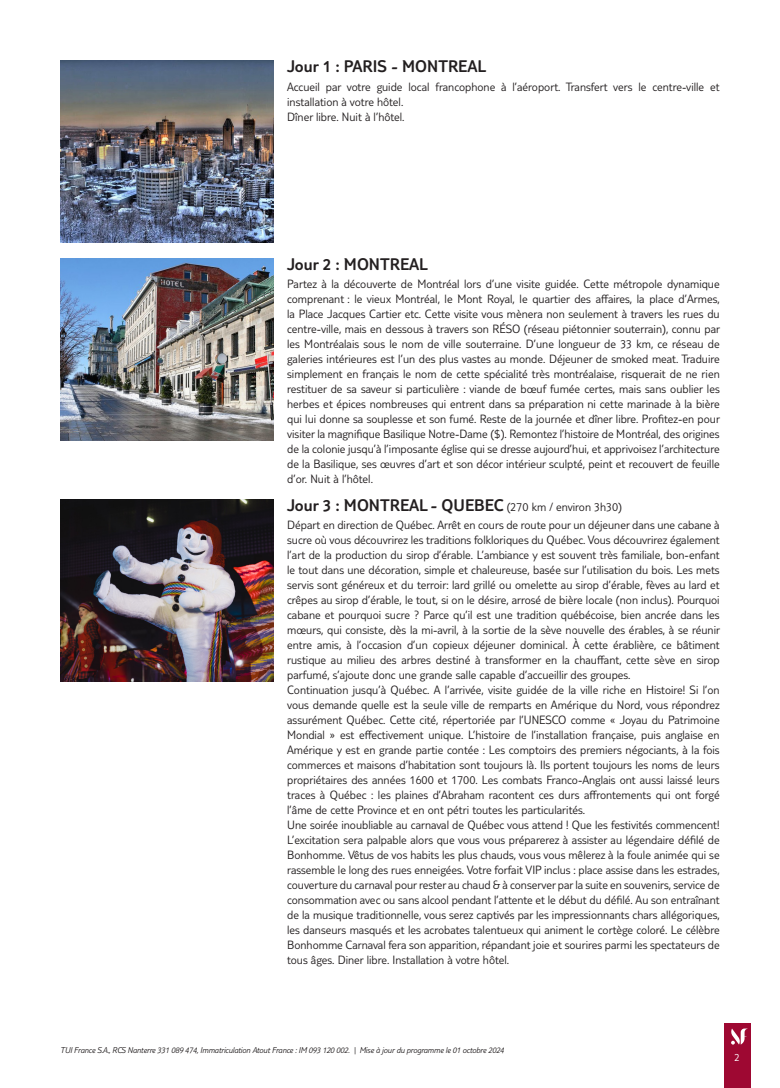
<style>
.page{position:relative;width:780px;height:1088px;background:#fff}
.page>*{position:absolute;margin:0;border:0;box-sizing:border-box;transform-origin:0 0}
.t1{font:300 17.5px "TUI Type";color:#231f20}
.t2{font:300 12.5px/15px "TUI Type";color:#231f20}
.t3{font:300 11.25px "TUI Type";color:#fff}
.t4{font:italic 300 8.75px "TUI Type";letter-spacing:-.02em;color:#231f20}
.s1{font-size:12.5px}
</style>
<div class="page">
<div style="left:724px;top:1023px;width:26px;height:65px;background:#9e0832"></div>
<svg style="left:731px;top:1028px;width:17px;height:16px"></svg>
<img style="left:60px;top:60px;width:213px;height:182px">
<img style="left:60px;top:258px;width:213px;height:182px">
<img style="left:60px;top:499px;width:213px;height:182px">
<h1 class="t1" style="left:287px;top:56px;width:200px">Jour 1 : PARIS - MONTREAL</h1>
<p class="t2" style="left:287px;top:79px;width:434px">Accueil par votre guide local francophone à l’aéroport. Transfert vers le centre-ville et installation à votre hôtel.<br>Dîner libre. Nuit à l’hôtel.</p>
<h1 class="t1" style="left:287px;top:254px;width:142px">Jour 2 : MONTREAL</h1>
<p class="t2" style="left:287px;top:276px;width:434px;text-align:justify">Partez à la découverte de Montréal lors d’une visite guidée. Cette métropole dynamique comprenant : le vieux Montréal, le Mont Royal, le quartier des affaires, la place d’Armes, la Place Jacques Cartier etc. Cette visite vous mènera non seulement à travers les rues du centre-ville, mais en dessous à travers son RÉSO (réseau piétonnier souterrain), connu par les Montréalais sous le nom de ville souterraine. D’une longueur de 33 km, ce réseau de galeries intérieures est l’un des plus vastes au monde. Déjeuner de smoked meat. Traduire simplement en français le nom de cette spécialité très montréalaise, risquerait de ne rien restituer de sa saveur si particulière : viande de bœuf fumée certes, mais sans oublier les herbes et épices nombreuses qui entrent dans sa préparation ni cette marinade à la bière qui lui donne sa souplesse et son fumé. Reste de la journée et dîner libre. Profitez-en pour visiter la magnifique Basilique Notre-Dame ($). Remontez l’histoire de Montréal, des origines de la colonie jusqu’à l’imposante église qui se dresse aujourd’hui, et apprivoisez l’architecture de la Basilique, ses œuvres d’art et son décor intérieur sculpté, peint et recouvert de feuille d’or. Nuit à l’hôtel.</p>
<h1 class="t1" style="left:287px;top:495px;width:336px">Jour 3 : MONTREAL - QUEBEC <span class="s1">(270 km / environ 3h30)</span></h1>
<p class="t2" style="left:287px;top:517px;width:434px">Départ en direction de Québec. Arrêt en cours de route pour un déjeuner dans une cabane à sucre où vous découvrirez les traditions folkloriques du Québec. Vous découvrirez également l’art de la production du sirop d’érable. L’ambiance y est souvent très familiale, bon-enfant le tout dans une décoration, simple et chaleureuse, basée sur l’utilisation du bois. Les mets servis sont généreux et du terroir: lard grillé ou omelette au sirop d’érable, fèves au lard et crêpes au sirop d’érable, le tout, si on le désire, arrosé de bière locale (non inclus). Pourquoi cabane et pourquoi sucre ? Parce qu’il est une tradition québécoise, bien ancrée dans les mœurs, qui consiste, dès la mi-avril, à la sortie de la sève nouvelle des érables, à se réunir entre amis, à l’occasion d’un copieux déjeuner dominical. À cette érablière, ce bâtiment rustique au milieu des arbres destiné à transformer en la chauffant, cette sève en sirop parfumé, s’ajoute donc une grande salle capable d’accueillir des groupes.<br>Continuation jusqu’à Québec. A l’arrivée, visite guidée de la ville riche en Histoire! Si l’on vous demande quelle est la seule ville de remparts en Amérique du Nord, vous répondrez assurément Québec. Cette cité, répertoriée par l’UNESCO comme « Joyau du Patrimoine Mondial » est effectivement unique. L’histoire de l’installation française, puis anglaise en Amérique y est en grande partie contée : Les comptoirs des premiers négociants, à la fois commerces et maisons d’habitation sont toujours là. Ils portent toujours les noms de leurs propriétaires des années 1600 et 1700. Les combats Franco-Anglais ont aussi laissé leurs traces à Québec : les plaines d’Abraham racontent ces durs affrontements qui ont forgé l’âme de cette Province et en ont pétri toutes les particularités.<br>Une soirée inoubliable au carnaval de Québec vous attend ! Que les festivités commencent!<br>L’excitation sera palpable alors que vous vous préparerez à assister au légendaire défilé de Bonhomme. Vêtus de vos habits les plus chauds, vous vous mêlerez à la foule animée qui se rassemble le long des rues enneigées. Votre forfait VIP inclus : place assise dans les estrades, couverture du carnaval pour rester au chaud &amp; à conserver par la suite en souvenirs, service de consommation avec ou sans alcool pendant l’attente et le début du défilé. Au son entraînant de la musique traditionnelle, vous serez captivés par les impressionnants chars allégoriques, les danseurs masqués et les acrobates talentueux qui animent le cortège coloré. Le célèbre Bonhomme Carnaval fera son apparition, répandant joie et sourires parmi les spectateurs de tous âges. Diner libre. Installation à votre hôtel.</p>
<p class="t4" style="left:60px;top:1045px;width:445px">TUI France S.A., RCS Nanterre 331 089 474, Immatriculation Atout France : IM 093 120 002. | Mise à jour du programme le 01 octobre 2024</p>
<p class="t3" style="left:734px;top:1050px;width:7px">2</p>
</div>
